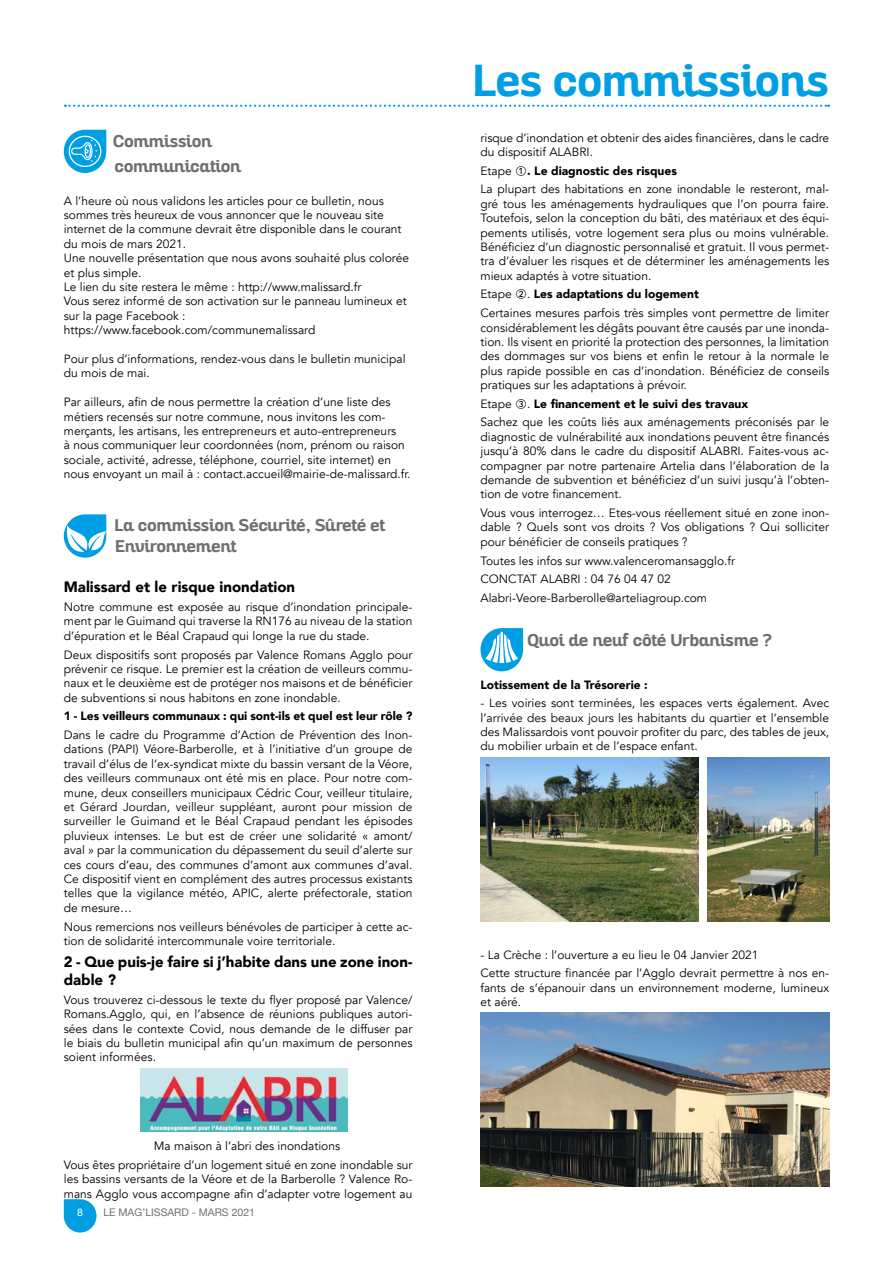
<style>
.page{position:relative;width:893px;height:1263px;background:#fff}
.page>*{position:absolute;margin:0;border:0;box-sizing:border-box;transform-origin:0 0}
.t1{font:700 43.5px "Altair";color:#009fe3}
.t2{font:700 16.5px/24px "Altair";color:#706f6f}
.t3{font:900 15px/18px "Avenir";color:#000}
.t4{font:12px/14.4px "Avenir";color:#000}
.t5{font:900 12px "Avenir";color:#000}
.t6{font:10.5px "Helvetica Neue";color:#706f6f}
.t7{font:10.5px "Helvetica Neue";color:#fff}
.s1{font-family:"SIL Hei Med Jian"}
.s2{font-weight:900}
</style>
<div class="page">
<svg style="left:64px;top:1199px;width:33px;height:33px"></svg>
<svg style="left:65px;top:105px;width:764px;height:2px"></svg>
<svg style="left:64px;top:130px;width:42px;height:43px"></svg>
<img style="left:141px;top:1068px;width:207px;height:63px">
<svg style="left:63px;top:514px;width:44px;height:44px"></svg>
<svg style="left:480px;top:628px;width:43px;height:43px"></svg>
<img style="left:480px;top:757px;width:218px;height:164px">
<img style="left:707px;top:758px;width:122px;height:163px">
<img style="left:480px;top:1013px;width:349px;height:174px">
<h2 class="t2" style="left:113px;top:130px;width:129px">Commission communication</h2>
<p class="t4" style="left:64px;top:193px;width:347px">A l’heure où nous validons les articles pour ce bulletin, nous sommes très heureux de vous annoncer que le nouveau site internet de la commune devrait être disponible dans le courant du mois de mars 2021.<br>Une nouvelle présentation que nous avons souhaité plus colorée et plus simple.<br>Le lien du site restera le même : http://www.malissard.fr<br>Vous serez informé de son activation sur le panneau lumineux et sur la page Facebook : https://www.facebook.com/communemalissard</p>
<p class="t4" style="left:64px;top:352px;width:343px">Pour plus d’informations, rendez-vous dans le bulletin municipal du mois de mai.</p>
<p class="t4" style="left:64px;top:395px;width:348px">Par ailleurs, afin de nous permettre la création d’une liste des métiers recensés sur notre commune, nous invitons les com&shy;merçants, les artisans, les entrepreneurs et auto-entrepreneurs<br>à nous communiquer leur coordonnées (nom, prénom ou raison sociale, activité, adresse, téléphone, courriel, site internet) en nous envoyant un mail à : contact.accueil@mairie-de-malissard.fr.</p>
<h2 class="t2" style="left:114px;top:514px;width:272px;line-height:21px">La commission Sécurité, Sûreté et<br>Environnement</h2>
<p class="t3" style="left:64px;top:578px;width:233px">Malissard et le risque inondation</p>
<p class="t4" style="left:64px;top:600px;width:350px;text-align:justify">Notre commune est exposée au risque d’inondation principale&shy;ment par le Guimand qui traverse la RN176 au niveau de la station d’épuration et le Béal Crapaud qui longe la rue du stade.</p>
<p class="t4" style="left:64px;top:647px;width:350px;text-align:justify">Deux dispositifs sont proposés par Valence Romans Agglo pour prévenir ce risque. Le premier est la création de veilleurs commu&shy;naux et le deuxième est de protéger nos maisons et de bénéficier de subventions si nous habitons en zone inondable.</p>
<p class="t5" style="left:64px;top:706px;width:350px">1 - Les veilleurs communaux : qui sont-ils et quel est leur rôle ?</p>
<p class="t4" style="left:64px;top:728px;width:350px;text-align:justify">Dans le cadre du Programme d’Action de Prévention des Inon&shy;dations (PAPI) Véore-Barberolle, et à l’initiative d’un groupe de travail d’élus de l’ex-syndicat mixte du bassin versant de la Véore, des veilleurs communaux ont été mis en place. Pour notre com&shy;mune, deux conseillers municipaux Cédric Cour, veilleur titulaire, et Gérard Jourdan, veilleur suppléant, auront pour mission de surveiller le Guimand et le Béal Crapaud pendant les épisodes pluvieux intenses. Le but est de créer une solidarité « amont/ aval » par la communication du dépassement du seuil d’alerte sur ces cours d’eau, des communes d’amont aux communes d’aval.<br>Ce dispositif vient en complément des autres processus existants telles que la vigilance météo, APIC, alerte préfectorale, station de mesure…</p>
<p class="t4" style="left:64px;top:919px;width:350px">Nous remercions nos veilleurs bénévoles de participer à cette ac&shy;tion de solidarité intercommunale voire territoriale.</p>
<p class="t3" style="left:64px;top:952px;width:350px">2 - Que puis-je faire si j’habite dans une zone inon&shy;dable ?</p>
<p class="t4" style="left:64px;top:993px;width:350px;text-align:justify">Vous trouverez ci-dessous le texte du flyer proposé par Valence/ Romans.Agglo, qui, en l’absence de réunions publiques autori&shy;sées dans le contexte Covid, nous demande de le diffuser par le biais du bulletin municipal afin qu’un maximum de personnes soient informées.</p>
<p class="t4" style="left:64px;top:1137px;width:350px;line-height:18.6px;text-indent:90px">Ma maison à l’abri des inondations<br>Vous êtes propriétaire d’un logement situé en zone inondable sur</p>
<p class="t4" style="left:64px;top:1172px;width:350px">les bassins versants de la Véore et de la Barberolle ? Valence Ro&shy;mans Agglo vous accompagne afin d’adapter votre logement au</p>
<p class="t7" style="left:77px;top:1205px;width:7px">8</p>
<p class="t6" style="left:103px;top:1205px;width:153px">LE MAG’LISSARD - MARS 2021</p>
<h1 class="t1" style="left:472px;top:52px;width:359px">Les commissions</h1>
<p class="t4" style="left:480px;top:131px;width:350px">risque d’inondation et obtenir des aides financières, dans le cadre du dispositif ALABRI.</p>
<p class="t4" style="left:480px;top:162px;width:350px;line-height:18.6px">Etape <span class="s1">①</span><span class="s2">. Le diagnostic des risques<br></span>La plupart des habitations en zone inondable le resteront, mal-</p>
<p class="t4" style="left:480px;top:197px;width:350px;text-align:justify">gré tous les aménagements hydrauliques que l’on pourra faire.<br>Toutefois, selon la conception du bâti, des matériaux et des équi&shy;pements utilisés, votre logement sera plus ou moins vulnérable.<br>Bénéficiez d’un diagnostic personnalisé et gratuit. Il vous permet&shy;tra d’évaluer les risques et de déterminer les aménagements les mieux adaptés à votre situation.</p>
<p class="t4" style="left:480px;top:285px;width:350px;line-height:18.6px">Etape <span class="s1">②</span>. <span class="s2">Les adaptations du logement<br></span>Certaines mesures parfois très simples vont permettre de limiter</p>
<p class="t4" style="left:480px;top:320px;width:350px;text-align:justify">considérablement les dégâts pouvant être causés par une inonda&shy;tion. Ils visent en priorité la protection des personnes, la limitation des dommages sur vos biens et enfin le retour à la normale le plus rapide possible en cas d’inondation. Bénéficiez de conseils pratiques sur les adaptations à prévoir.</p>
<p class="t4" style="left:480px;top:395px;width:350px;line-height:18.6px">Etape <span class="s1">③</span>. <span class="s2">Le financement et le suivi des travaux<br></span>Sachez que les coûts liés aux aménagements préconisés par le</p>
<p class="t4" style="left:480px;top:430px;width:350px;text-align:justify">diagnostic de vulnérabilité aux inondations peuvent être financés jusqu’à 80% dans le cadre du dispositif ALABRI. Faites-vous ac&shy;compagner par notre partenaire Artelia dans l’élaboration de la demande de subvention et bénéficiez d’un suivi jusqu’à l’obten&shy;tion de votre financement.</p>
<p class="t4" style="left:480px;top:506px;width:350px;text-align:justify">Vous vous interrogez… Etes-vous réellement situé en zone inon&shy;dable ? Quels sont vos droits ? Vos obligations ? Qui solliciter pour bénéficier de conseils pratiques ?</p>
<p class="t4" style="left:480px;top:551px;width:256px;line-height:18.6px">Toutes les infos sur www.valenceromansagglo.fr<br>CONCTAT ALABRI : 04 76 04 47 02<br>Alabri-Veore-Barberolle@arteliagroup.com</p>
<h2 class="t2" style="left:527px;top:628px;width:246px">Quoi de neuf côté Urbanisme ?</h2>
<p class="t5" style="left:480px;top:674px;width:169px">Lotissement de la Trésorerie :</p>
<p class="t4" style="left:480px;top:696px;width:350px;text-align:justify">- Les voiries sont terminées, les espaces verts également. Avec l’arrivée des beaux jours les habitants du quartier et l’ensemble des Malissardois vont pouvoir profiter du parc, des tables de jeux, du mobilier urbain et de l’espace enfant.</p>
<p class="t4" style="left:480px;top:945px;width:350px;line-height:18.6px">- La Crèche : l’ouverture a eu lieu le 04 Janvier 2021<br>Cette structure financée par l’Agglo devrait permettre à nos en-</p>
<p class="t4" style="left:480px;top:980px;width:350px">fants de s’épanouir dans un environnement moderne, lumineux et aéré.</p>
</div>
